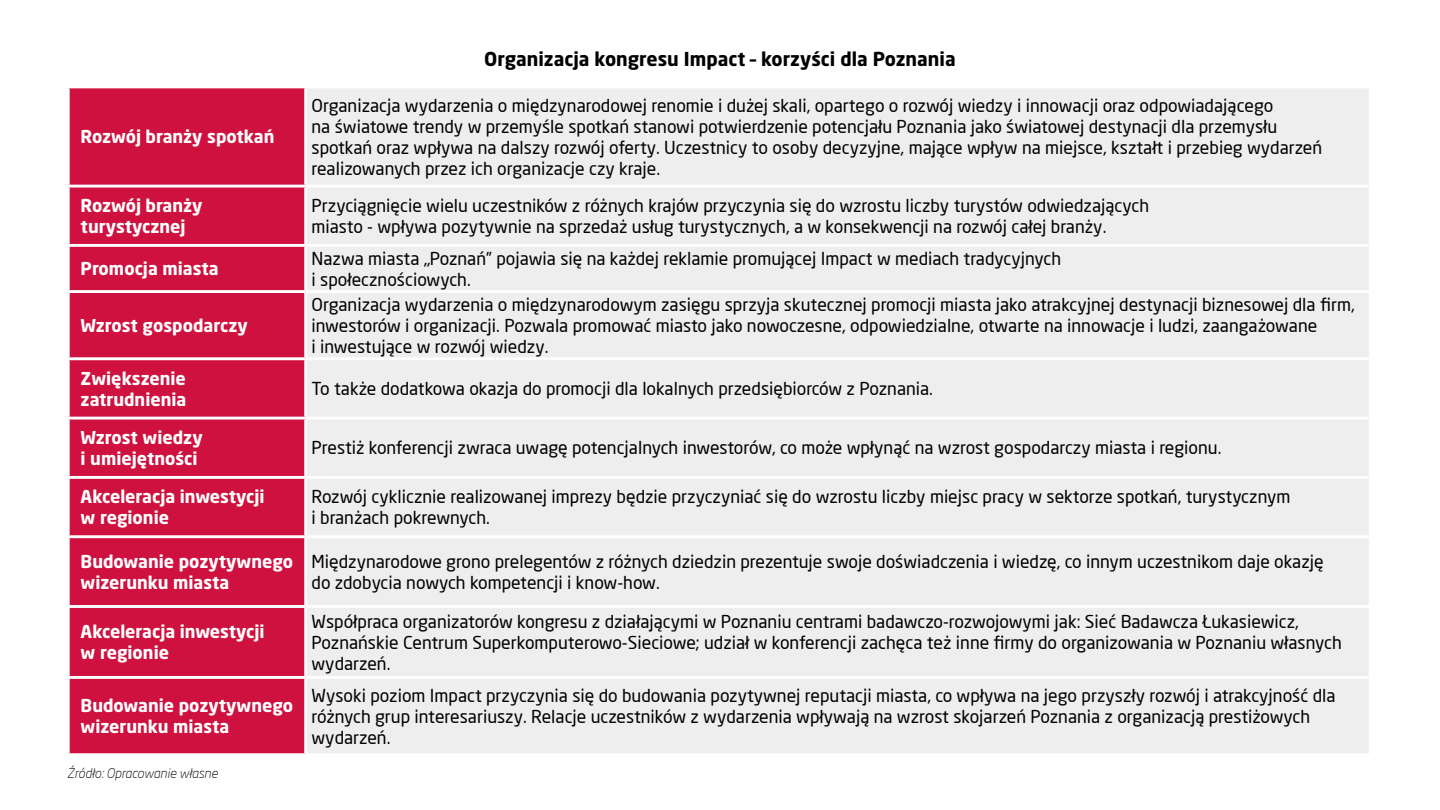
<style>
.page{position:relative;width:1440px;height:810px;background:#fff}
.page>*{position:absolute;margin:0;border:0;box-sizing:border-box;transform-origin:0 0}
.t1{font:700 18.98px "Neo Sans Pro";color:#000}
.t2{font:17.55px/21.1px "Neo Sans Pro";color:#000}
.t3{font:700 17.55px/21.1px "Neo Sans Pro";color:#fff}
.t4{font:italic 300 13.12px "Neo Sans Pro";color:#000}
</style>
<div class="page">
<div style="left:70px;top:88px;width:234px;height:665px;background:#ce113f"></div>
<div style="left:307px;top:88px;width:1062px;height:665px;background:#efeeee"></div>
<hr style="left:306px;top:185px;width:1066px;height:3px;background:#fff">
<hr style="left:306px;top:244px;width:1066px;height:3px;background:#fff">
<hr style="left:306px;top:290px;width:1066px;height:3px;background:#fff">
<hr style="left:306px;top:357px;width:1066px;height:3px;background:#fff">
<hr style="left:306px;top:417px;width:1066px;height:3px;background:#fff">
<hr style="left:306px;top:476px;width:1066px;height:3px;background:#fff">
<hr style="left:306px;top:535px;width:1066px;height:3px;background:#fff">
<hr style="left:306px;top:605px;width:1066px;height:3px;background:#fff">
<hr style="left:306px;top:676px;width:1066px;height:3px;background:#fff">
<hr style="left:67px;top:185px;width:239px;height:3px;background:#fff">
<hr style="left:67px;top:244px;width:239px;height:3px;background:#fff">
<hr style="left:67px;top:290px;width:239px;height:3px;background:#fff">
<hr style="left:67px;top:357px;width:239px;height:3px;background:#fff">
<hr style="left:67px;top:417px;width:239px;height:3px;background:#fff">
<hr style="left:67px;top:476px;width:239px;height:3px;background:#fff">
<hr style="left:67px;top:535px;width:239px;height:3px;background:#fff">
<hr style="left:67px;top:605px;width:239px;height:3px;background:#fff">
<hr style="left:67px;top:676px;width:239px;height:3px;background:#fff">
<p class="t3" style="left:81px;top:126px;width:195px">Rozwój branży spotkań</p>
<p class="t1" style="left:484px;top:47px;width:473px">Organizacja kongresu Impact – korzyści dla Poznania</p>
<p class="t2" style="left:312px;top:94px;width:1012px">Organizacja wydarzenia o międzynarodowej renomie i dużej skali, opartego o rozwój wiedzy i innowacji oraz odpowiadającego<br>na światowe trendy w przemyśle spotkań stanowi potwierdzenie potencjału Poznania jako światowej destynacji dla przemysłu spotkań oraz wpływa na dalszy rozwój oferty. Uczestnicy to osoby decyzyjne, mające wpływ na miejsce, kształt i przebieg wydarzeń realizowanych przez ich organizacje czy kraje.</p>
<p class="t3" style="left:81px;top:194px;width:124px">Rozwój branży turystycznej</p>
<p class="t2" style="left:312px;top:195px;width:839px">Przyciągnięcie wielu uczestników z różnych krajów przyczynia się do wzrostu liczby turystów odwiedzających miasto - wpływa pozytywnie na sprzedaż usług turystycznych, a w konsekwencji na rozwój całej branży.</p>
<p class="t3" style="left:81px;top:258px;width:140px">Promocja miasta</p>
<p class="t2" style="left:312px;top:247px;width:751px">Nazwa miasta „Poznań” pojawia się na każdej reklamie promującej Impact w mediach tradycyjnych i społecznościowych.</p>
<p class="t3" style="left:81px;top:314px;width:169px">Wzrost gospodarczy</p>
<p class="t2" style="left:312px;top:294px;width:1045px">Organizacja wydarzenia o międzynarodowym zasięgu sprzyja skutecznej promocji miasta jako atrakcyjnej destynacji biznesowej dla firm, inwestorów i organizacji. Pozwala promować miasto jako nowoczesne, odpowiedzialne, otwarte na innowacje i ludzi, zaangażowane<br>i inwestujące w rozwój wiedzy.</p>
<p class="t3" style="left:81px;top:367px;width:107px">Zwiększenie zatrudnienia</p>
<p class="t2" style="left:312px;top:378px;width:623px">To także dodatkowa okazja do promocji dla lokalnych przedsiębiorców z Poznania.</p>
<p class="t3" style="left:81px;top:426px;width:124px">Wzrost wiedzy i umiejętności</p>
<p class="t2" style="left:312px;top:437px;width:911px">Prestiż konferencji zwraca uwagę potencjalnych inwestorów, co może wpłynąć na wzrost gospodarczy miasta i regionu.</p>
<p class="t3" style="left:81px;top:486px;width:186px">Akceleracja inwestycji w regionie</p>
<p class="t2" style="left:312px;top:486px;width:980px">Rozwój cyklicznie realizowanej imprezy będzie przyczyniać się do wzrostu liczby miejsc pracy w sektorze spotkań, turystycznym i branżach pokrewnych.</p>
<p class="t3" style="left:81px;top:550px;width:214px">Budowanie pozytywnego wizerunku miasta</p>
<p class="t2" style="left:312px;top:551px;width:1014px">Międzynarodowe grono prelegentów z różnych dziedzin prezentuje swoje doświadczenia i wiedzę, co innym uczestnikom daje okazję do zdobycia nowych kompetencji i know-how.</p>
<p class="t3" style="left:81px;top:621px;width:186px">Akceleracja inwestycji w regionie</p>
<p class="t2" style="left:312px;top:610px;width:1032px">Współpraca organizatorów kongresu z działającymi w Poznaniu centrami badawczo-rozwojowymi jak: Sieć Badawcza Łukasiewicz,<br>Poznańskie Centrum Superkomputerowo-Sieciowe; udział w konferencji zachęca też inne firmy do organizowania w Poznaniu własnych wydarzeń.</p>
<p class="t3" style="left:81px;top:695px;width:214px">Budowanie pozytywnego wizerunku miasta</p>
<p class="t2" style="left:312px;top:684px;width:1026px">Wysoki poziom Impact przyczynia się do budowania pozytywnej reputacji miasta, co wpływa na jego przyszły rozwój i atrakcyjność dla różnych grup interesariuszy. Relacje uczestników z wydarzenia wpływają na wzrost skojarzeń Poznania z organizacją prestiżowych wydarzeń.</p>
<p class="t4" style="left:67px;top:765px;width:153px">Źródło: Opracowanie własne</p>
</div>
